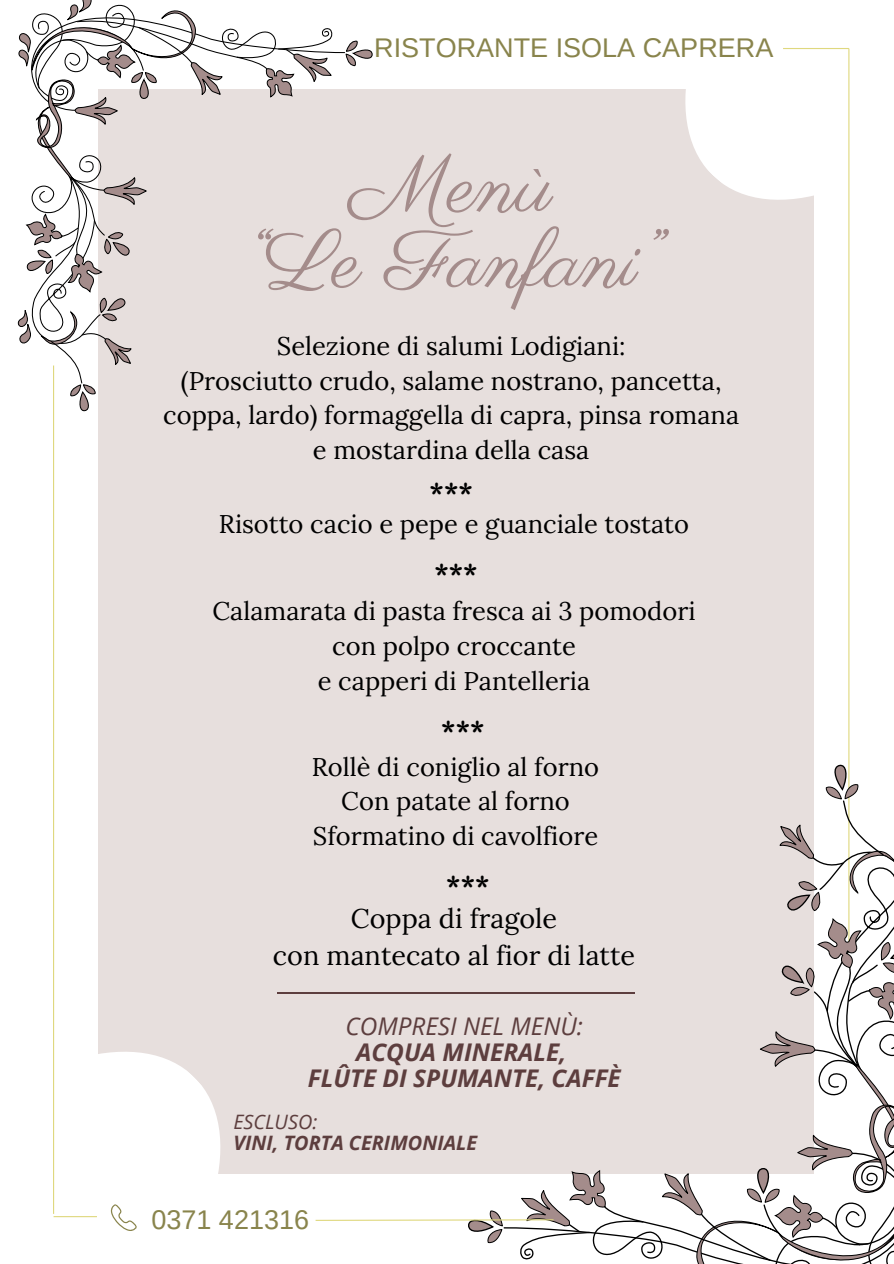
<style>
.page{position:relative;width:894px;height:1264px;background:#fff}
.page>*{position:absolute;margin:0;border:0;box-sizing:border-box;transform-origin:0 0}
.t1{font:80.85px/75.3px "Parisienne";color:#a48c8b;text-align:center}
.t2{font:27px/37.2px "Lora";color:#000;text-align:center}
.t3{font:27px "Arimo";color:#89844c}
.t4{font:700 27px "Lora";color:#000}
.t5{font:25.5px/34.8px "Lora";color:#000;text-align:center}
.t6{font:italic 700 24.3px/25.8px "Open Sans";color:#5d3e3e;text-align:center}
.t7{font:italic 700 19.8px "Open Sans";color:#5d3e3e}
.t8{font:italic 19.8px "Open Sans";color:#5d3e3e}
.s1{font-weight:400}
</style>
<div class="page">
<div style="left:98px;top:89px;width:715px;height:1084px;background:#e7dfdd"></div>
<svg style="left:685px;top:48px;width:165px;height:179px;fill:#fff"></svg>
<svg style="left:53px;top:1025px;width:194px;height:206px;fill:#fff"></svg>
<hr style="left:53px;top:365px;width:1px;height:848px;background:#dfd87e">
<hr style="left:848px;top:48px;width:1px;height:904px;background:#dfd87e">
<svg style="left:17px;top:0;width:355px;height:412px"></svg>
<svg style="left:314px;top:763px;width:579px;height:500px"></svg>
<hr style="left:782px;top:48px;width:66px;height:1px;background:#dfd87e">
<svg style="left:111px;top:1203px;width:27px;height:27px"></svg>
<hr style="left:54px;top:1215px;width:43px;height:2px;background:#dfd87e">
<hr style="left:277px;top:992px;width:357px;height:2px;background:#5d3e3e">
<h3 class="t3" style="left:374px;top:33px;width:400px">RISTORANTE ISOLA CAPRERA</h3>
<p class="t1" style="left:246px;top:154px;width:412px">Menù<br>“Le Fanfani”</p>
<p class="t5" style="left:163px;top:328px;width:577px">Selezione di salumi Lodigiani:<br>(Prosciutto crudo, salame nostrano, pancetta, coppa, lardo) formaggella di capra, pinsa romana e mostardina della casa</p>
<h2 class="t4" style="left:429px;top:474px;width:45px">***</h2>
<p class="t5" style="left:219px;top:506px;width:471px">Risotto cacio e pepe e guanciale tostato</p>
<h2 class="t4" style="left:434px;top:555px;width:45px">***</h2>
<p class="t5" style="left:212px;top:593px;width:484px">Calamarata di pasta fresca ai 3 pomodori con polpo croccante<br>e capperi di Pantelleria</p>
<h1 class="t4" style="left:441px;top:712px;width:45px">***</h1>
<h3 class="t5" style="left:312px;top:748px;width:289px">Rollè di coniglio al forno<br>Con patate al forno<br>Sformatino di cavolfiore</h3>
<p class="t4" style="left:446px;top:868px;width:45px">***</p>
<h3 class="t2" style="left:273px;top:899px;width:363px">Coppa di fragole<br>con mantecato al fior di latte</h3>
<p class="t6" style="left:308px;top:1012px;width:314px"><span class="s1">COMPRESI NEL MENÙ:<br></span>ACQUA MINERALE,<br>FLÛTE DI SPUMANTE, CAFFÈ</p>
<h3 class="t8" style="left:233px;top:1107px;width:85px">ESCLUSO:</h3>
<p class="t7" style="left:233px;top:1128px;width:245px">VINI, TORTA CERIMONIALE</p>
<p class="t3" style="left:151px;top:1204px;width:159px">0371 421316</p>
</div>
